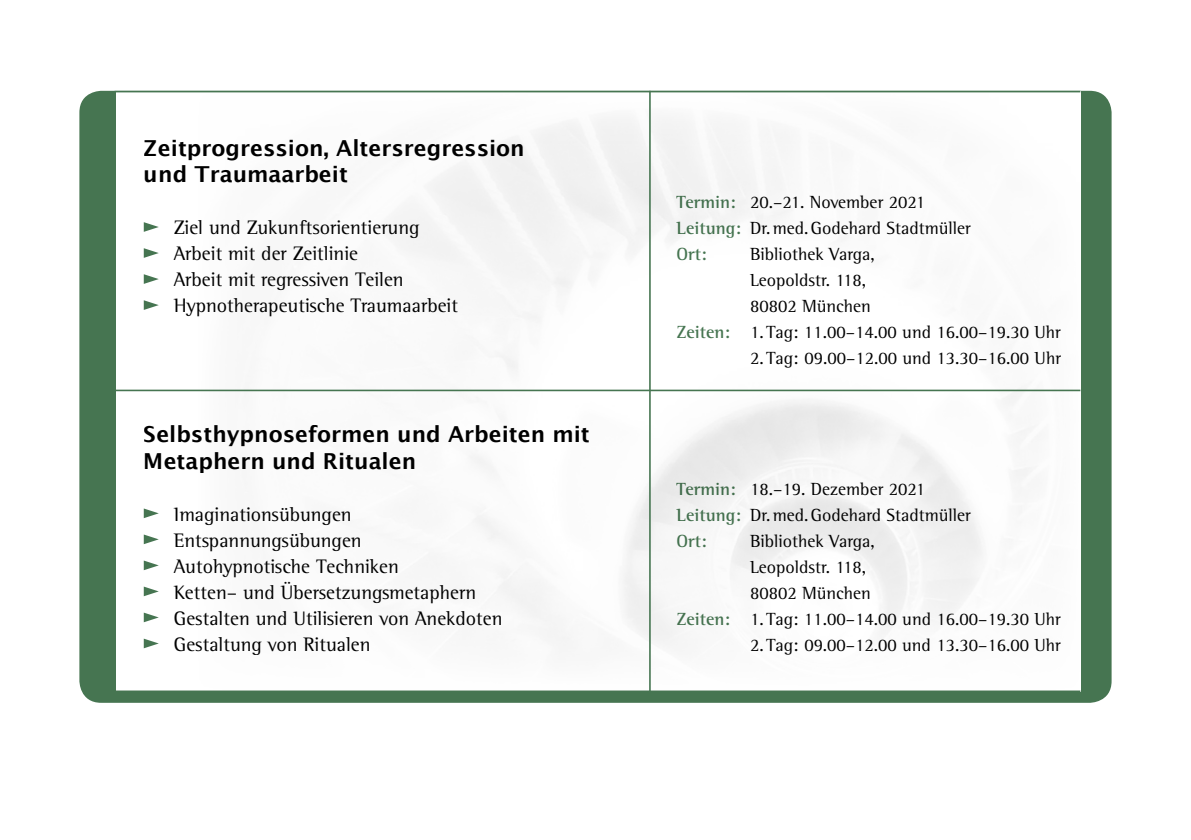
<style>
.page{position:relative;width:1191px;height:840px;background:#fff}
.page>*{position:absolute;margin:0;border:0;box-sizing:border-box;transform-origin:0 0}
.t1{font:700 22px/26px "Lucida Grande";color:#000}
.t2{font:20px/26px "Rotis Semi Serif";color:#000}
.t3{font:18px/26px "Rotis Semi Serif";color:#000}
.s1{font-weight:700;color:#467551}
</style>
<div class="page">
<hr style="left:1190px;top:0;width:1px;height:839px;background:#467551">
<div style="left:79px;top:91px;width:1032px;height:611px;background:#467551;border-radius:22px"></div>
<div style="left:116px;top:91px;width:964px;height:600px;background:#fff"></div>
<hr style="left:115px;top:91px;width:965px;height:1px;background:#467551">
<hr style="left:115px;top:690px;width:965px;height:1px;background:#467551">
<hr style="left:649px;top:91px;width:2px;height:606px;background:#467551">
<hr style="left:115px;top:389px;width:965px;height:2px;background:#467551">
<svg style="left:144px;top:508px;width:15px;height:10px"></svg>
<svg style="left:144px;top:534px;width:15px;height:10px"></svg>
<svg style="left:144px;top:560px;width:15px;height:10px"></svg>
<svg style="left:144px;top:586px;width:15px;height:10px"></svg>
<svg style="left:144px;top:612px;width:15px;height:10px"></svg>
<svg style="left:144px;top:638px;width:15px;height:10px"></svg>
<svg style="left:144px;top:222px;width:15px;height:10px"></svg>
<svg style="left:144px;top:248px;width:15px;height:10px"></svg>
<svg style="left:144px;top:274px;width:15px;height:10px"></svg>
<svg style="left:144px;top:300px;width:15px;height:10px"></svg>
<p class="t1" style="left:144px;top:135px;width:382px">Zeitprogression, Altersregression und Traumaarbeit</p>
<p class="t2" style="left:174px;top:214px;width:286px">Ziel und Zukunftsorientierung<br>Arbeit mit der Zeitlinie<br>Arbeit mit regressiven Teilen<br>Hypnotherapeutische Traumaarbeit</p>
<p class="t1" style="left:144px;top:421px;width:447px">Selbsthypnoseformen und Arbeiten mit<br>Metaphern und Ritualen</p>
<p class="t2" style="left:174px;top:500px;width:330px">Imaginationsübungen<br>Entspannungsübungen<br>Autohypnotische Techniken<br>Ketten– und Übersetzungsmetaphern<br>Gestalten und Utilisieren von Anekdoten<br>Gestaltung von Ritualen</p>
<p class="t3" style="left:676px;top:189px;width:296px"><span class="s1">Termin:</span> 20.–21. November 2021<br><span class="s1">Leitung:</span> Dr.med.Godehard Stadtmüller<br><span class="s1">Ort:</span></p>
<p class="t3" style="left:750px;top:241px;width:126px">Bibliothek Varga,</p>
<p class="t3" style="left:750px;top:267px;width:118px">Leopoldstr. 118,</p>
<p class="t3" style="left:750px;top:293px;width:122px">80802 München</p>
<p class="t3" style="left:676px;top:319px;width:386px"><span class="s1">Zeiten:</span> 1.Tag: 11.00–14.00 und 16.00–19.30 Uhr</p>
<p class="t3" style="left:750px;top:345px;width:312px">2.Tag: 09.00–12.00 und 13.30–16.00 Uhr</p>
<p class="t3" style="left:676px;top:475px;width:296px"><span class="s1">Termin:</span> 18.–19. Dezember 2021<br><span class="s1">Leitung:</span> Dr.med.Godehard Stadtmüller<br><span class="s1">Ort:</span></p>
<p class="t3" style="left:750px;top:527px;width:126px">Bibliothek Varga,</p>
<p class="t3" style="left:750px;top:553px;width:118px">Leopoldstr. 118,</p>
<p class="t3" style="left:750px;top:579px;width:122px">80802 München</p>
<p class="t3" style="left:676px;top:605px;width:386px"><span class="s1">Zeiten:</span> 1.Tag: 11.00–14.00 und 16.00–19.30 Uhr</p>
<p class="t3" style="left:750px;top:631px;width:312px">2.Tag: 09.00–12.00 und 13.30–16.00 Uhr</p>
</div>
